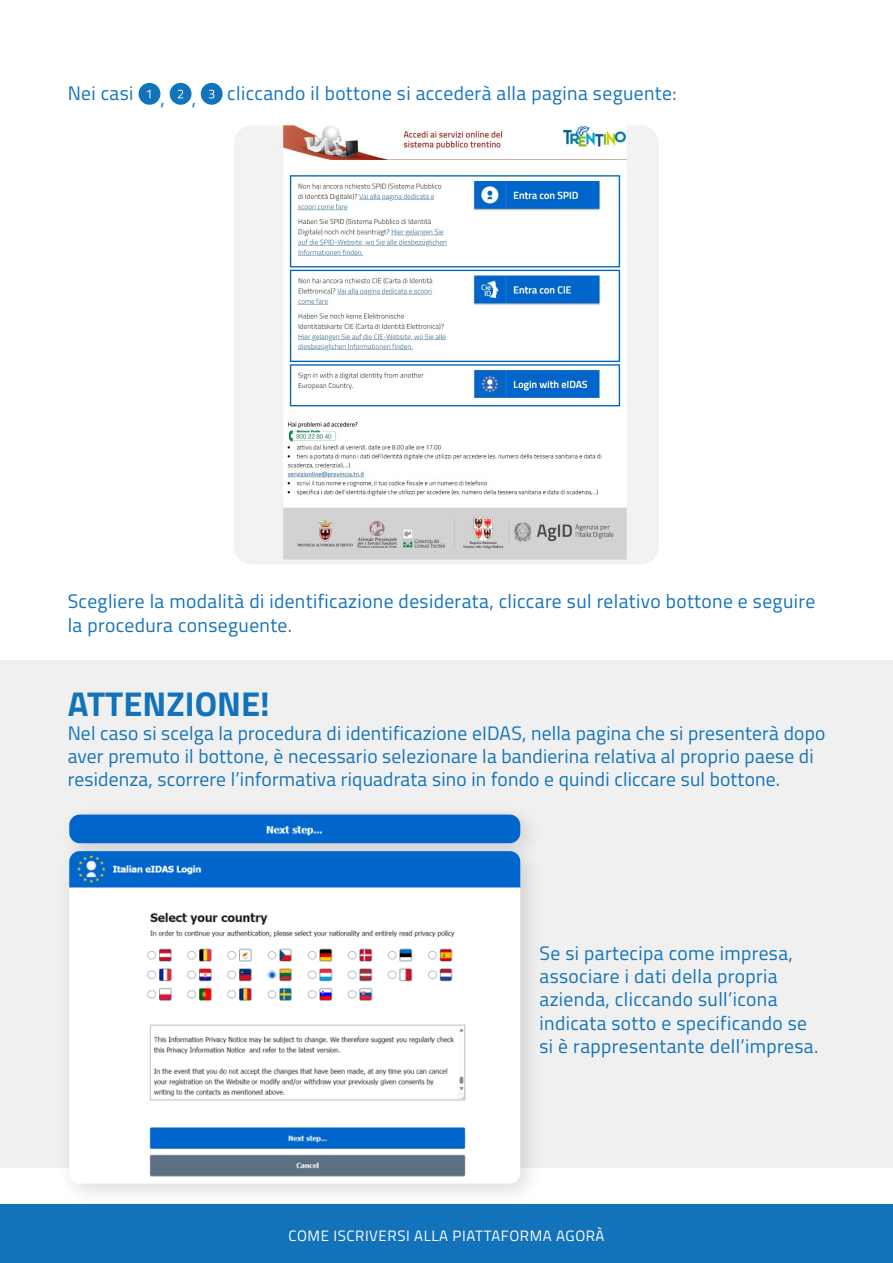
<style>
.page{position:relative;width:893px;height:1263px;background:#fff}
.page>*{position:absolute;margin:0;border:0;box-sizing:border-box;transform-origin:0 0}
.t1{font:700 34.5px "Titillium Web";color:#1373ba}
.t2{font:19.5px/23.4px "Titillium Web";letter-spacing:.015em;color:#1373ba}
.t3{font:15px "Titillium Web";letter-spacing:.04em;color:#fff}
</style>
<div class="page">
<div style="left:0;top:1204px;width:893px;height:59px;background:#1373ba"></div>
<div style="left:0;top:660px;width:893px;height:508px;background:#f0f0f0"></div>
<div style="left:139px;top:83px;width:21px;height:22px;background:#1373ba;border-radius:50%"></div>
<svg style="left:147px;top:90px;width:3px;height:8px"></svg>
<div style="left:170px;top:83px;width:22px;height:22px;background:#1373ba;border-radius:50%"></div>
<svg style="left:178px;top:90px;width:5px;height:8px"></svg>
<div style="left:201px;top:83px;width:22px;height:22px;background:#1373ba;border-radius:50%"></div>
<svg style="left:209px;top:90px;width:5px;height:8px"></svg>
<img style="left:234px;top:125px;width:425px;height:439px">
<img style="left:69px;top:814px;width:451px;height:24px">
<div style="left:57px;top:838px;width:487px;height:369px;background:#000;opacity:.14"></div>
<img style="left:69px;top:851px;width:451px;height:332px">
<p class="t2" style="left:68px;top:81px;width:67px">Nei casi</p>
<p class="t2" style="left:161px;top:85px;width:6px">,</p>
<p class="t2" style="left:192px;top:85px;width:6px">,</p>
<p class="t2" style="left:227px;top:81px;width:451px">cliccando il bottone si accederà alla pagina seguente:</p>
<p class="t2" style="left:68px;top:589px;width:749px">Scegliere la modalità di identificazione desiderata, cliccare sul relativo bottone e seguire la procedura conseguente.</p>
<h1 class="t1" style="left:68px;top:678px;width:204px">ATTENZIONE!</h1>
<p class="t2" style="left:68px;top:720px;width:759px">Nel caso si scelga la procedura di identificazione eIDAS, nella pagina che si presenterà dopo aver premuto il bottone, è necessario selezionare la bandierina relativa al proprio paese di residenza, scorrere l’informativa riquadrata sino in fondo e quindi cliccare sul bottone.</p>
<p class="t2" style="left:539px;top:940px;width:280px">Se si partecipa come impresa, associare i dati della propria azienda, cliccando sull’icona indicata sotto e specificando se si è rappresentante dell’impresa.</p>
<p class="t3" style="left:288px;top:1225px;width:318px">COME ISCRIVERSI ALLA PIATTAFORMA AGORÀ</p>
</div>
